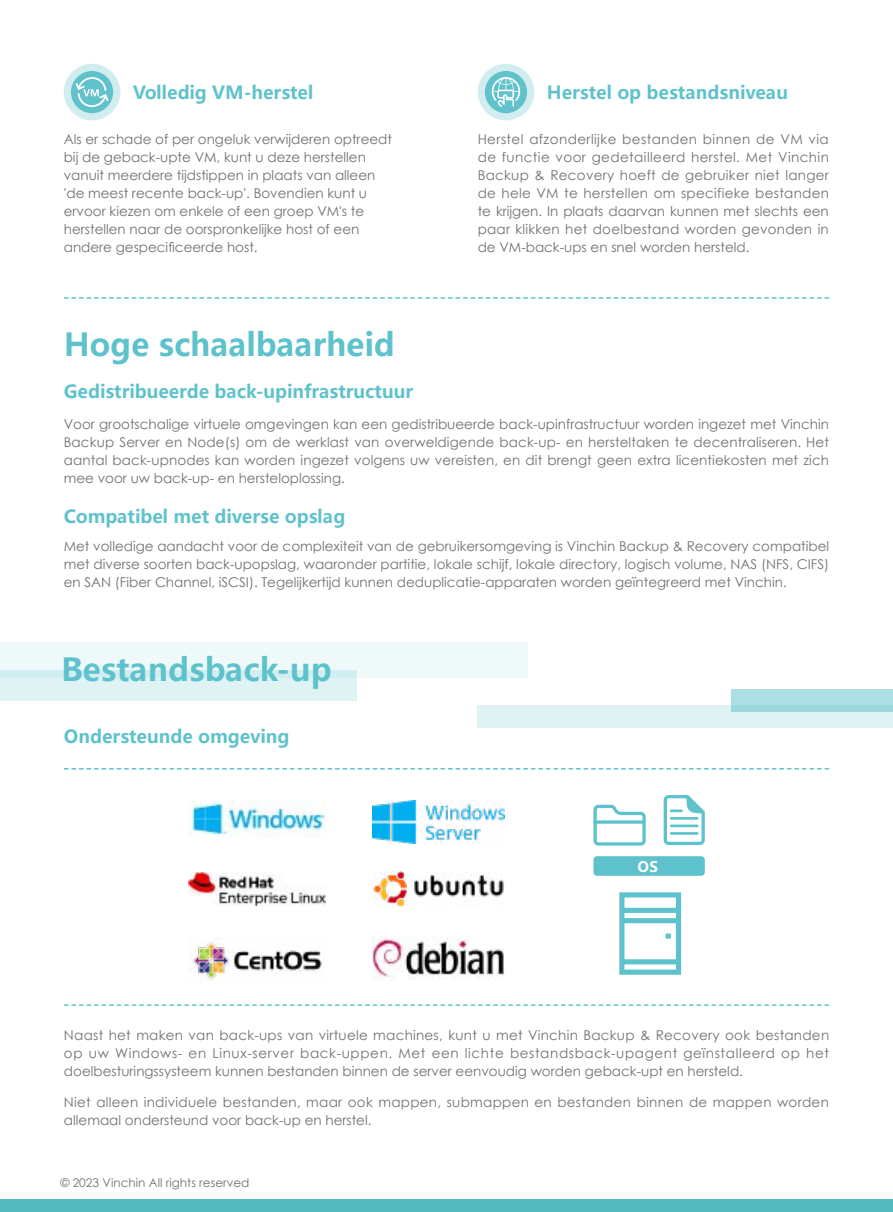
<style>
.page{position:relative;width:893px;height:1212px;background:#fff}
.page>*{position:absolute;margin:0;border:0;box-sizing:border-box;transform-origin:0 0}
.t1{font:700 31.5px "Microsoft Ya Hei UI";letter-spacing:-.005em;color:#5ec2cc}
.t2{font:700 18px "Microsoft Ya Hei UI";color:#5ec2cc}
.t3{font:700 14.4px "Microsoft Ya Hei";color:#fff}
.t4{font:13.5px/18px "Century Gothic";color:#727171;text-align:justify}
.t5{font:13.5px/18px "Century Gothic";letter-spacing:.02em;color:#727171;text-align:right}
.t6{font:13.5px "Century Gothic";letter-spacing:.045em;color:#727171}
.t7{font:12px "Century Gothic";color:#727171}
</style>
<div class="page">
<div style="left:0;top:1200px;width:893px;height:12px;background:#55bac0"></div>
<svg style="left:64px;top:297px;width:765px;height:2px"></svg>
<svg style="left:64px;top:768px;width:765px;height:1px"></svg>
<svg style="left:64px;top:1004px;width:765px;height:2px"></svg>
<div style="left:0;top:642px;width:527px;height:35px;background:#eff9fa"></div>
<div style="left:0;top:670px;width:357px;height:30px;background:linear-gradient(to right,#dcf2f4,#dcf2f4)"></div>
<div style="left:478px;top:705px;width:415px;height:22px;background:#dff3f5"></div>
<div style="left:731px;top:689px;width:162px;height:22px;background:linear-gradient(to right,#a6dde2,#a6dde2)"></div>
<svg style="left:593px;top:805px;width:53px;height:40px"></svg>
<svg style="left:593px;top:820px;width:53px;height:4px"></svg>
<svg style="left:664px;top:795px;width:41px;height:50px"></svg>
<svg style="left:619px;top:892px;width:62px;height:83px"></svg>
<div style="left:593px;top:856px;width:112px;height:20px;background:#5ec2cc;border-radius:4px"></div>
<img style="left:188px;top:801px;width:138px;height:36px">
<img style="left:188px;top:872px;width:138px;height:34px">
<img style="left:188px;top:937px;width:134px;height:45px">
<img style="left:373px;top:800px;width:132px;height:43px">
<img style="left:373px;top:871px;width:132px;height:36px">
<img style="left:373px;top:936px;width:132px;height:43px">
<svg style="left:64px;top:64px;width:56px;height:56px"></svg>
<svg style="left:478px;top:64px;width:56px;height:56px"></svg>
<h2 class="t2" style="left:133px;top:80px;width:182px">Volledig VM-herstel</h2>
<p class="t4" style="left:64px;top:130px;width:330px;text-align:left">Als er schade of per ongeluk verwijderen optreedt bij de geback-upte VM, kunt u deze herstellen vanuit meerdere tijdstippen in plaats van alleen 'de meest recente back-up .' Bovendien kunt u ervoor kiezen om enkele of een groep VM s' te herstellen naar de oorspronkelijke host of een andere gespecificeerde host.</p>
<h1 class="t1" style="left:64px;top:322px;width:332px">Hoge schaalbaarheid</h1>
<h2 class="t2" style="left:64px;top:379px;width:351px">Gedistribueerde back-upinfrastructuur</h2>
<h2 class="t2" style="left:547px;top:80px;width:243px">Herstel op bestandsniveau</h2>
<p class="t4" style="left:478px;top:130px;width:353px">Herstel afzonderlijke bestanden binnen de VM via de functie voor gedetailleerd herstel. Met Vinchin Backup &amp; Recovery hoeft de gebruiker niet langer de hele VM te herstellen om specifieke bestanden te krijgen In. plaats daarvan kunnen met slechts een paar klikken het doelbestand worden gevonden in de VM-back-ups en snel worden hersteld.</p>
<p class="t4" style="left:64px;top:415px;width:767px">Voor grootschalige virtuele omgevingen kan een gedistribueerde back-upinfrastructuur worden ingezet met Vinchin Backup Server en Node s( ) om de werklast van overweldigende back-up- en hersteltaken te decentraliseren. Het aantal back-upnodes kan worden ingezet volgens uw vereisten, en dit brengt geen extra licentiekosten met zich mee voor uw back-up- en hersteloplossing.</p>
<h2 class="t2" style="left:64px;top:504px;width:283px">Compatibel met diverse opslag</h2>
<p class="t4" style="left:64px;top:537px;width:767px">Met volledige aandacht voor de complexiteit van de gebruikersomgeving is Vinchin Backup &amp; Recovery compatibel met diverse soorten back-upopslag, waaronder partitie, lokale schijf, lokale directory, logisch volume, NAS (NFS, CIFS( en SAN (Fiber Channel, iSCSI .) Tegelijkertijd kunnen deduplicatie-apparaten worden geïntegreerd met Vinchin.</p>
<h1 class="t1" style="left:61px;top:648px;width:272px">Bestandsback-up</h1>
<h2 class="t2" style="left:64px;top:724px;width:227px">Ondersteunde omgeving</h2>
<p class="t3" style="left:638px;top:856px;width:22px">OS</p>
<p class="t5" style="left:64px;top:1026px;width:767px">Naast het maken van back-ups van virtuele machines, kunt u met Vinchin Backup &amp; Recovery ook bestanden het</p>
<p class="t6" style="left:115px;top:1044px;width:69px">Windows-</p>
<p class="t6" style="left:212px;top:1044px;width:83px">Linux-server</p>
<p class="t4" style="left:465px;top:1044px;width:40px">lichte</p>
<p class="t6" style="left:683px;top:1044px;width:93px">geïnstalleerd</p>
<p class="t6" style="left:300px;top:1044px;width:94px">back-uppen.</p>
<p class="t6" style="left:510px;top:1044px;width:169px">bestandsback-upagent</p>
<p class="t4" style="left:398px;top:1044px;width:28px">Met</p>
<p class="t4" style="left:64px;top:1044px;width:680px">op<br>doelbesturingssysteem kunnen bestanden binnen de server eenvoudig worden geback-upt en hersteld.</p>
<p class="t5" style="left:64px;top:1093px;width:766px;text-align:left">Niet alleen individuele bestanden, maar ook mappen, submappen en bestanden binnen de mappen worden allemaal ondersteund voor back-up en herstel.</p>
<p class="t4" style="left:189px;top:1044px;width:19px">en</p>
<p class="t4" style="left:432px;top:1044px;width:29px">een</p>
<p class="t4" style="left:781px;top:1044px;width:20px">op</p>
<p class="t4" style="left:89px;top:1044px;width:22px">uw</p>
<p class="t7" style="left:60px;top:1174px;width:191px">© 2023 Vinchin All rights reserved</p>
</div>
